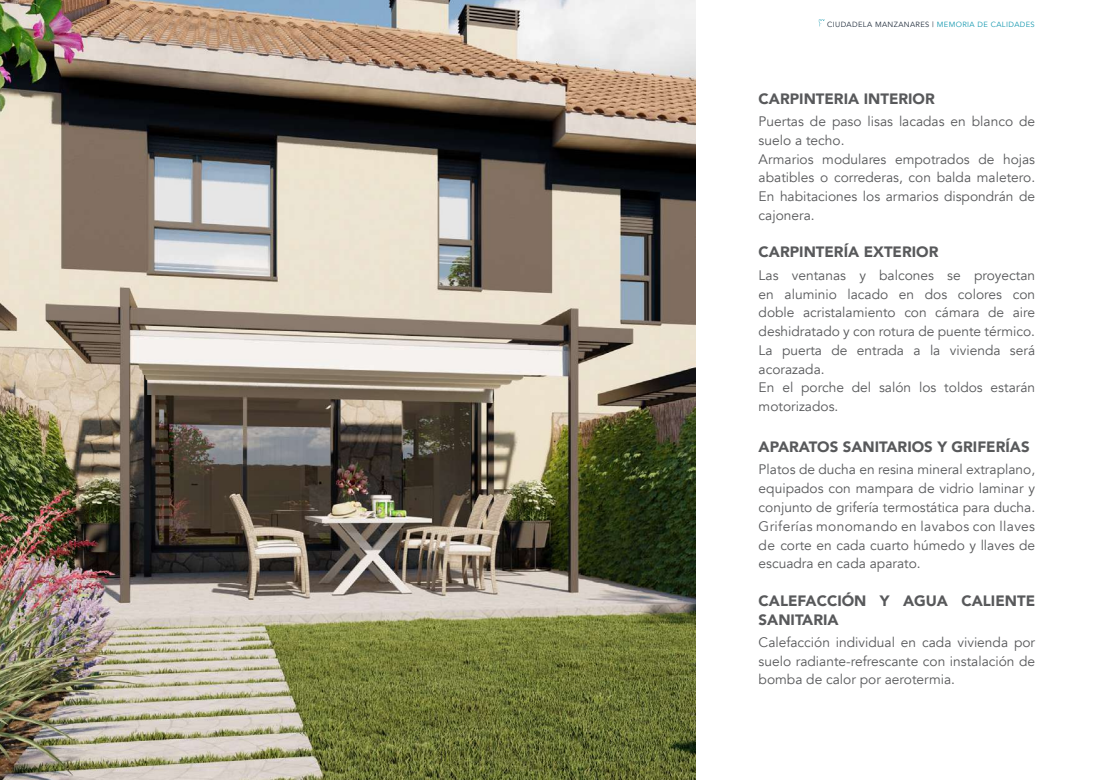
<style>
.page{position:relative;width:1099px;height:780px;background:#fff}
.page>*{position:absolute;margin:0;border:0;box-sizing:border-box;transform-origin:0 0}
.t1{font:900 15px/18.8px "Avenir";color:#58595b}
.t2{font:13.75px/18.8px "Avenir";color:#58595b}
.t3{font:7.5px "Avenir";letter-spacing:.05em;color:#232f3e}
.s1{color:#1598af}
</style>
<div class="page">
<img style="left:0;top:0;width:695px;height:780px">
<svg style="left:818px;top:20px;width:6px;height:7px"></svg>
<p class="t3" style="left:827px;top:20px;width:209px">CIUDADELA MANZANARES | <span class="s1">MEMORIA DE CALIDADES</span></p>
<p class="t1" style="left:758px;top:89px;width:178px">CARPINTERIA INTERIOR</p>
<p class="t2" style="left:758px;top:112px;width:278px">Puertas de paso lisas lacadas en blanco de suelo a techo.<br>Armarios modulares empotrados de hojas abatibles o correderas, con balda maletero.<br>En habitaciones los armarios dispondrán de cajonera.</p>
<p class="t1" style="left:758px;top:242px;width:181px">CARPINTERÍA EXTERIOR</p>
<p class="t2" style="left:758px;top:266px;width:278px">Las ventanas y balcones se proyectan en aluminio lacado en dos colores con doble acristalamiento con cámara de aire deshidratado y con rotura de puente térmico.<br>La puerta de entrada a la vivienda será acorazada.<br>En el porche del salón los toldos estarán motorizados.</p>
<p class="t1" style="left:758px;top:437px;width:272px">APARATOS SANITARIOS Y GRIFERÍAS</p>
<p class="t2" style="left:758px;top:460px;width:278px;text-align:justify">Platos de ducha en resina mineral extraplano, equipados con mampara de vidrio laminar y conjunto de grifería termostática para ducha.<br>Griferías monomando en lavabos con llaves de corte en cada cuarto húmedo y llaves de escuadra en cada aparato.</p>
<p class="t1" style="left:758px;top:590px;width:278px">CALEFACCIÓN Y AGUA CALIENTE<br>SANITARIA</p>
<p class="t2" style="left:758px;top:633px;width:278px;text-align:justify">Calefacción individual en cada vivienda por suelo radiante-refrescante con instalación de bomba de calor por aerotermia.</p>
</div>
